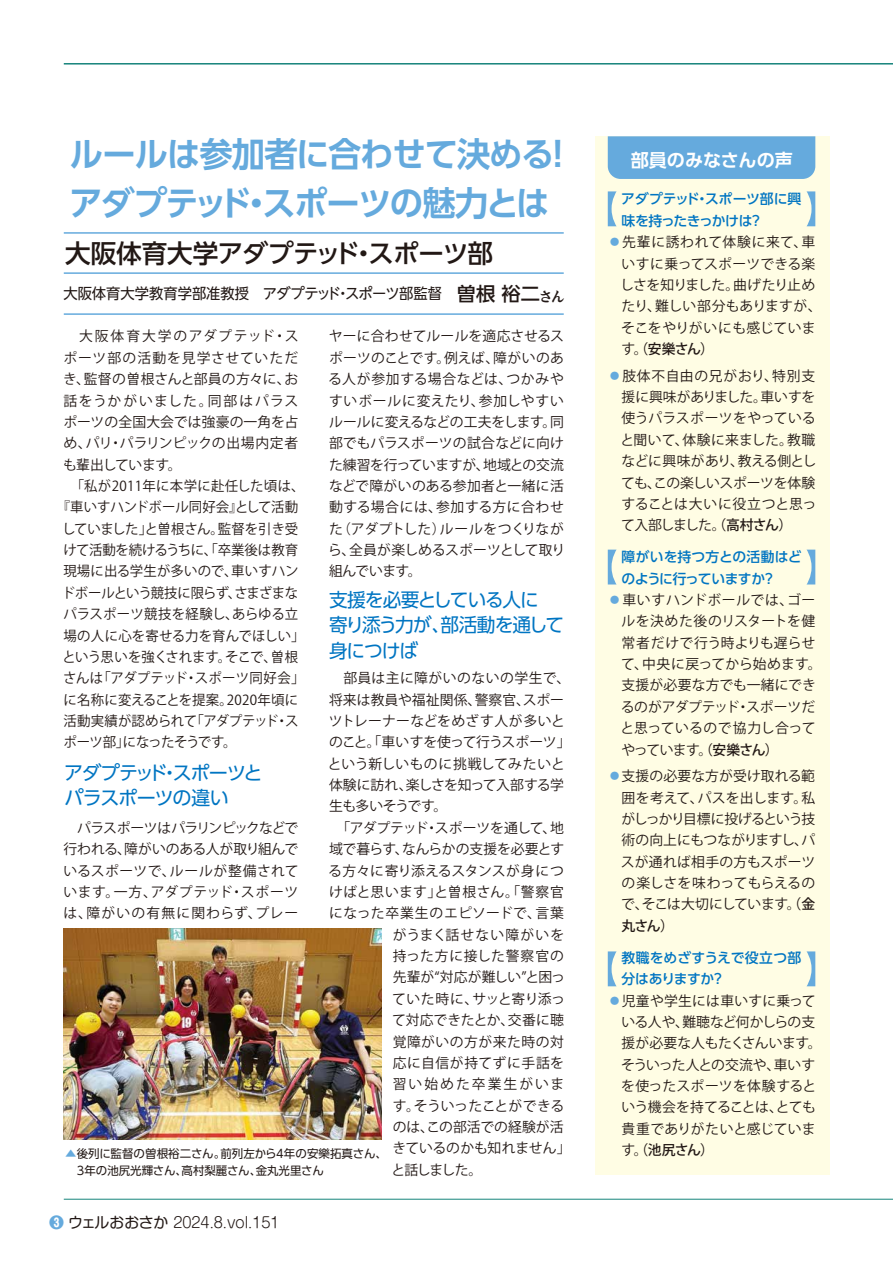
<style>
.page{position:relative;width:893px;height:1263px;background:#fff}
.page>*{position:absolute;margin:0;border:0;box-sizing:border-box;transform-origin:0 0}
.t1{font:700 34.05px/48.9px "UD Shin Go Pro De";letter-spacing:-.035em;color:#65aadd}
.t2{font:500 25.5px "UD Shin Go Pro";letter-spacing:-.015em;color:#221815}
.t3{font:19.2px/25.5px "UD Shin Go Pro";letter-spacing:-.055em;color:#0075c2}
.t4{font:700 18px "UD Shin Go Pro De";letter-spacing:.005em;color:#fff}
.t5{font:14.85px "UD Shin Go NT Pro";color:#221815;scale:.96 1}
.t6{font:300 14.85px "Shin M Go Pro";color:#221815}
.t7{font:13.8px/21.3px "Koz Go Pro";letter-spacing:.005em;color:#221815;text-align:justify}
.t8{font:13.8px "Koz Go Pro";letter-spacing:.025em;color:#221815}
.t9{font:13.8px "Koz Go Pro";letter-spacing:-.02em;color:#221815}
.t10{font:500 13.8px/21.3px "UD Shin Go Pro";letter-spacing:-.02em;color:#0075c2}
.t11{font:13.8px "Koz Go Pro";letter-spacing:-.03em;color:#221815}
.t12{font:13.8px "Koz Go Pro";letter-spacing:-.015em;color:#221815}
.t13{font:13.8px "Koz Go Pro";letter-spacing:.035em;color:#221815}
.t14{font:13.8px "Koz Go Pro";letter-spacing:-.055em;color:#221815}
.t15{font:13.8px "Koz Go Pro";letter-spacing:-.035em;color:#221815}
.t16{font:13.8px "Koz Go Pro";letter-spacing:.045em;color:#221815}
.t17{font:13.8px "Koz Go Pro";letter-spacing:.13em;color:#221815}
.t18{font:13.8px "Koz Go Pro";letter-spacing:.075em;color:#221815}
.t19{font:13.8px "Koz Go Pro";letter-spacing:.1em;color:#221815}
.t20{font:13.8px "Koz Go Pro";letter-spacing:-.025em;color:#221815}
.t21{font:13.8px "Koz Go Pro";letter-spacing:.085em;color:#221815}
.t22{font:13.8px "Koz Go Pro";letter-spacing:.065em;color:#221815}
.t23{font:13.8px "Koz Go Pro";letter-spacing:.04em;color:#221815}
.t24{font:13.8px "Koz Go Pro";letter-spacing:.145em;color:#221815}
.t25{font:11.7px/17px "UD Shin Go Pro";color:#221815}
.s1{font-family:"UD Shin Go Pro";font-weight:500;font-size:19.2px}
.s2{color:#65aadd}
.s3{font-weight:700;color:#65aadd}
.s4{font-weight:400}
.s5{font-weight:500}
</style>
<div class="page">
<div style="left:595px;top:136px;width:234px;height:1038px;background:#fffde4"></div>
<div style="left:608px;top:136px;width:207px;height:43px;background:#65aadd"></div>
<svg style="left:608px;top:191px;width:9px;height:35px"></svg>
<svg style="left:806px;top:191px;width:9px;height:35px"></svg>
<svg style="left:608px;top:550px;width:9px;height:34px"></svg>
<svg style="left:807px;top:550px;width:8px;height:34px"></svg>
<svg style="left:608px;top:951px;width:9px;height:35px"></svg>
<svg style="left:806px;top:951px;width:9px;height:35px"></svg>
<img style="left:64px;top:929px;width:318px;height:210px">
<hr style="left:64px;top:63px;width:829px;height:2px;background:#16847b">
<hr style="left:64px;top:1199px;width:829px;height:1px;background:#16847b">
<hr style="left:64px;top:232px;width:500px;height:2px;background:#65aadd">
<hr style="left:64px;top:272px;width:500px;height:2px;background:#65aadd">
<hr style="left:64px;top:313px;width:500px;height:2px;background:#65aadd">
<h1 class="t1" style="left:69px;top:129px;width:507px">ルールは参加者に合わせて決める！アダプテッド・スポーツの魅力とは</h1>
<h2 class="t2" style="left:65px;top:232px;width:429px">大阪体育大学アダプテッド・スポーツ部</h2>
<p class="t5" style="left:63px;top:282px;width:524px">大阪体育大学教育学部准教授　アダプテッド・スポーツ部監督 <span class="s1">曽根 裕二</span><sub>さん</sub></p>
<p class="t17" style="left:63px;top:327px;width:237px">　大阪体育大学のアダプテッド・ス</p>
<p class="t18" style="left:63px;top:349px;width:236px">ポーツ部の活動を見学させていただ</p>
<p class="t7" style="left:63px;top:369px;width:237px">き、監督の曽根さんと部員の方々に、お</p>
<p class="t19" style="left:63px;top:391px;width:237px">話をうかがいました。同部はパラス</p>
<p class="t7" style="left:63px;top:411px;width:236px">ポーツの全国大会では強豪の一角を占</p>
<p class="t7" style="left:63px;top:433px;width:236px">め、パリ・パラリンピックの出場内定者</p>
<p class="t11" style="left:63px;top:456px;width:120px">も輩出しています。</p>
<p class="t8" style="left:63px;top:477px;width:243px">　「私が2011年に本学に赴任した頃は、</p>
<p class="t7" style="left:57px;top:497px;width:243px">『車いすハンドボール同好会』として活動</p>
<p class="t9" style="left:62px;top:520px;width:238px">していました」と曽根さん。監督を引き受</p>
<p class="t9" style="left:63px;top:541px;width:236px">けて活動を続けるうちに、「卒業後は教育</p>
<p class="t7" style="left:63px;top:561px;width:237px">現場に出る学生が多いので、車いすハン</p>
<p class="t14" style="left:62px;top:584px;width:238px">ドボールという競技に限らず、さまざまな</p>
<p class="t7" style="left:63px;top:604px;width:236px">パラスポーツ競技を経験し、あらゆる立</p>
<p class="t7" style="left:63px;top:625px;width:243px">場の人に心を寄せる力を育んでほしい」</p>
<p class="t11" style="left:62px;top:648px;width:237px">という思いを強くされます。そこで、曽根</p>
<p class="t8" style="left:63px;top:669px;width:243px">さんは「アダプテッド・スポーツ同好会」</p>
<p class="t8" style="left:63px;top:691px;width:236px">に名称に変えることを提案。2020年頃に</p>
<p class="t12" style="left:63px;top:712px;width:237px">活動実績が認められて「アダプテッド・ス</p>
<p class="t11" style="left:63px;top:733px;width:175px">ポーツ部」になったそうです。</p>
<p class="t7" style="left:328px;top:326px;width:239px">ヤーに合わせてルールを適応させるスポーツのことです。例えば、障がいのある人が参加する場合などは、つかみやすいボールに変えたり、参加しやすいルールに変えるなどの工夫をします。同部でもパラスポーツの試合などに向けた練習を行っていますが、地域との交流などで障がいのある参加者と一緒に活動する場合には、参加する方に合わせた（アダプトした）ルールをつくりながら、全員が楽しめるスポーツとして取り組んでいます。</p>
<h3 class="t3" style="left:329px;top:586px;width:237px">支援を必要としている人に<br>寄り添う力が、部活動を通して身につけば</h3>
<p class="t13" style="left:329px;top:669px;width:243px">　部員は主に障がいのないの学生で、</p>
<p class="t7" style="left:329px;top:689px;width:237px">将来は教員や福祉関係、警察官、スポー</p>
<p class="t8" style="left:329px;top:712px;width:238px">ツトレーナーなどをめざす人が多いと</p>
<p class="t9" style="left:329px;top:733px;width:243px">のこと。「車いすを使って行うスポーツ」</p>
<p class="t7" style="left:328px;top:753px;width:238px">という新しいものに挑戦してみたいと</p>
<p class="t15" style="left:329px;top:776px;width:236px">体験に訪れ、楽しさを知って入部する学</p>
<p class="t11" style="left:329px;top:797px;width:120px">生も多いそうです。</p>
<p class="t9" style="left:329px;top:819px;width:236px">　「アダプテッド・スポーツを通して、地</p>
<p class="t7" style="left:329px;top:839px;width:237px">域で暮らす、なんらかの支援を必要とす</p>
<p class="t7" style="left:328px;top:860px;width:237px">る方々に寄り添えるスタンスが身につ</p>
<p class="t8" style="left:329px;top:883px;width:236px">けばと思います」と曽根さん。「警察官</p>
<p class="t16" style="left:329px;top:904px;width:236px">になった卒業生のエピソードで、言葉</p>
<p class="t21" style="left:393px;top:926px;width:173px">がうまく話せない障がいを</p>
<p class="t22" style="left:393px;top:947px;width:173px">持った方に接した警察官の</p>
<p class="t7" style="left:393px;top:967px;width:174px">先輩が“対応が難しい”と困っ</p>
<p class="t20" style="left:392px;top:990px;width:174px">ていた時に、サッと寄り添っ</p>
<p class="t7" style="left:392px;top:1010px;width:173px">て対応できたとか、交番に聴</p>
<p class="t13" style="left:393px;top:1032px;width:173px">覚障がいの方が来た時の対</p>
<p class="t23" style="left:393px;top:1054px;width:173px">応に自信が持てずに手話を</p>
<p class="t24" style="left:393px;top:1075px;width:173px">習い始めた卒業生がいま</p>
<p class="t12" style="left:393px;top:1096px;width:173px">す。そういったことができる</p>
<p class="t7" style="left:393px;top:1117px;width:172px">のは、この部活での経験が活</p>
<p class="t12" style="left:392px;top:1139px;width:180px">きているのかも知れません」</p>
<p class="t7" style="left:392px;top:1159px;width:92px">と話しました。</p>
<h3 class="t3" style="left:64px;top:759px;width:200px">アダプテッド・スポーツとパラスポーツの違い</h3>
<p class="t7" style="left:63px;top:817px;width:237px">　パラスポーツはパラリンピックなどで行われる、障がいのある人が取り組んでいるスポーツで、ルールが整備されています。一方、アダプテッド・スポーツは、障がいの有無に関わらず、プレー</p>
<p class="t25" style="left:77px;top:1144px;width:312px;text-indent:-12px"><span class="s2">▲</span>後列に監督の曽根裕二さん。前列左から4年の安樂拓真さん、<br>3年の池尻光輝さん、高村梨麗さん、金丸光里さん</p>
<p class="t6" style="left:49px;top:1210px;width:232px"><span class="s3">❸</span> <span class="s4">ウェルおおさか</span> 2024.8.vol.151</p>
<h3 class="t4" style="left:631px;top:145px;width:164px">部員のみなさんの声</h3>
<p class="t10" style="left:621px;top:188px;width:182px">アダプテッド・スポーツ部に興味を持ったきっかけは？</p>
<p class="t7" style="left:620px;top:232px;width:203px;text-align:left;text-indent:-12px"><span class="s2">●</span>先輩に誘われて体験に来て、車いすに乗ってスポーツできる楽しさを知りました。曲げたり止めたり、難しい部分もありますが、そこをやりがいにも感じています。<span class="s5">（安樂さん）</span></p>
<p class="t7" style="left:620px;top:365px;width:197px;text-indent:-13px"><span class="s2">●</span>肢体不自由の兄がおり、特別支援に興味がありました。車いすを使うパラスポーツをやっていると聞いて、体験に来ました。教職などに興味があり、教える側としても、この楽しいスポーツを体験することは大いに役立つと思って入部しました。<span class="s5">（高村さん）</span></p>
<p class="t10" style="left:621px;top:546px;width:182px">障がいを持つ方との活動はどのように行っていますか？</p>
<p class="t7" style="left:620px;top:590px;width:203px;text-align:left;text-indent:-13px"><span class="s2">●</span>車いすハンドボールでは、ゴールを決めた後のリスタートを健常者だけで行う時よりも遅らせて、中央に戻ってから始めます。支援が必要な方でも一緒にできるのがアダプテッド・スポーツだと思っているので協力し合ってやっています。<span class="s5">（安樂さん）</span></p>
<p class="t7" style="left:621px;top:766px;width:196px;text-indent:-13px"><span class="s2">●</span>支援の必要な方が受け取れる範囲を考えて、パスを出します。私がしっかり目標に投げるという技術の向上にもつながりますし、パスが通れば相手の方もスポーツの楽しさを味わってもらえるので、そこは大切にしています。<span class="s5">（金丸さん）</span></p>
<p class="t10" style="left:621px;top:946px;width:181px">教職をめざすうえで役立つ部分はありますか？</p>
<p class="t7" style="left:621px;top:990px;width:202px;text-align:left;text-indent:-14px"><span class="s2">●</span>児童や学生には車いすに乗っている人や、難聴など何かしらの支援が必要な人もたくさんいます。そういった人との交流や、車いすを使ったスポーツを体験するという機会を持てることは、とても貴重でありがたいと感じています。<span class="s5">（池尻さん）</span></p>
</div>
